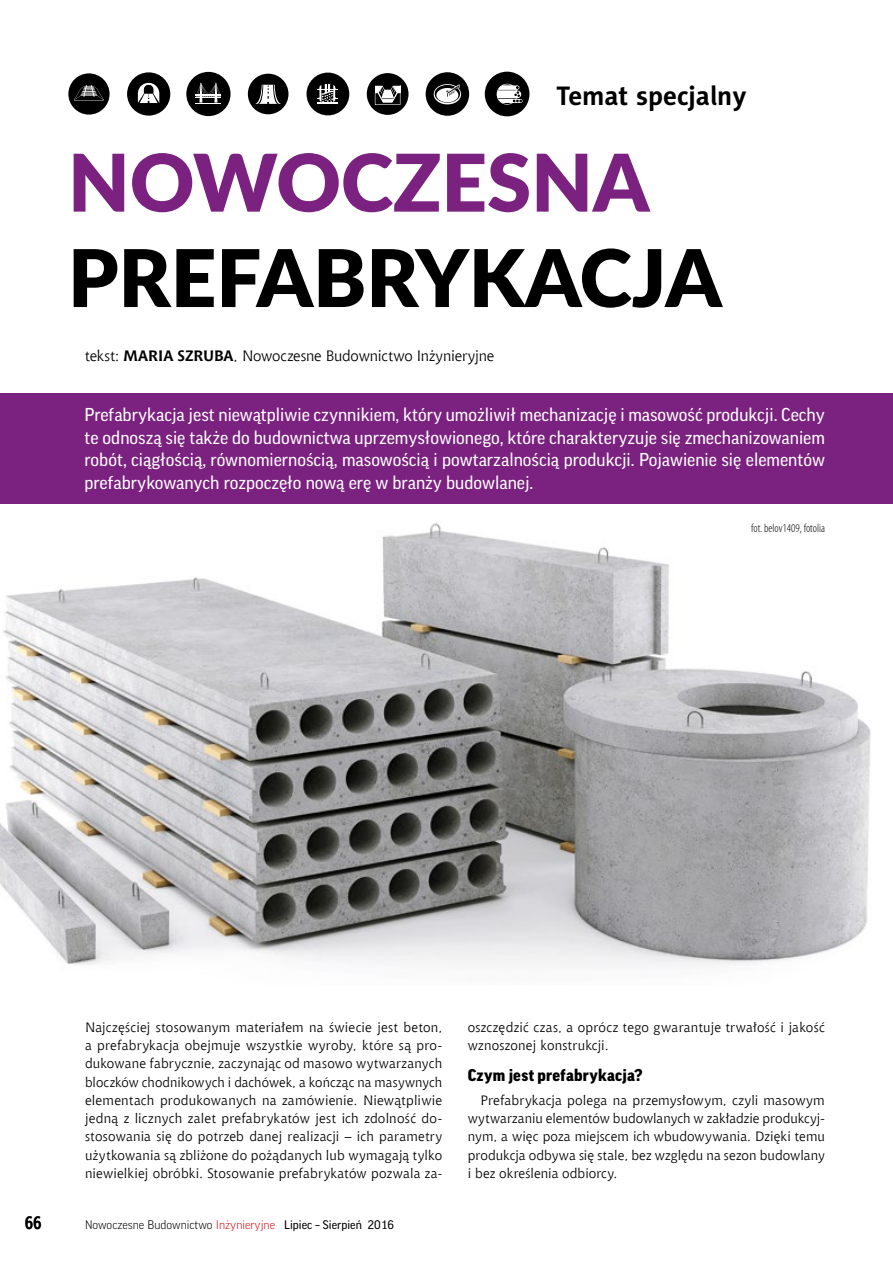
<style>
.page{position:relative;width:893px;height:1263px;background:#fff}
.page>*{position:absolute;margin:0;border:0;box-sizing:border-box;transform-origin:0 0}
.t1{font:900 79.5px/95.4px "Lato";color:#000}
.t2{font:700 27px "Naomi Sans EFN";color:#000}
.lead{font:18px/22.5px "Good Pro";color:#fff;text-align:justify}
.t3{font:700 18px "Aerton Cnd EFN";color:#000}
.srodtytuly{font:900 16.5px "Good Pro";letter-spacing:.015em;color:#000}
.autor{font:15px "Chianti EU";letter-spacing:-.01em;color:#000}
.text_podstawowy{font:13.5px/18.3px "Chianti EU";letter-spacing:.015em;color:#000;text-align:justify}
.t4{font:300 12px "Good Pro";color:#000}
.kap_body{font:300 condensed 12px "Myriad Pro";color:#000}
.s1{color:#7b2180}
.s2{font-weight:700}
.s3{color:#cd171a}
.s4{font-weight:400}
</style>
<div class="page">
<img style="left:0;top:522px;width:871px;height:444px">
<div style="left:367px;top:73px;width:41px;height:42px;background:#000;border-radius:50%"></div>
<svg style="left:375px;top:85px;width:25px;height:20px"></svg>
<div style="left:426px;top:72px;width:43px;height:44px;background:#000;border-radius:50%"></div>
<svg style="left:434px;top:84px;width:27px;height:20px"></svg>
<svg style="left:435px;top:85px;width:25px;height:18px"></svg>
<div style="left:436px;top:88px;width:22px;height:14px;background:#fff;border-radius:50%"></div>
<svg style="left:446px;top:85px;width:14px;height:12px"></svg>
<div style="left:127px;top:72px;width:43px;height:44px;background:#000;border-radius:50%"></div>
<svg style="left:138px;top:83px;width:21px;height:20px"></svg>
<div style="left:248px;top:74px;width:40px;height:40px;background:#000;border-radius:50%"></div>
<svg style="left:255px;top:85px;width:26px;height:19px"></svg>
<div style="left:68px;top:73px;width:42px;height:42px;background:#000;border-radius:50%"></div>
<svg style="left:74px;top:85px;width:30px;height:15px"></svg>
<div style="left:307px;top:73px;width:42px;height:42px;background:#000;border-radius:50%"></div>
<hr style="left:317px;top:102px;width:21px;height:2px;background:#fff">
<svg style="left:317px;top:84px;width:21px;height:18px"></svg>
<div style="left:186px;top:72px;width:45px;height:44px;background:#000;border-radius:50%"></div>
<svg style="left:196px;top:83px;width:25px;height:21px"></svg>
<div style="left:485px;top:72px;width:44px;height:44px;background:#000;border-radius:50%"></div>
<svg style="left:497px;top:84px;width:26px;height:20px"></svg>
<div style="left:0;top:393px;width:893px;height:111px;background:#7b2180"></div>
<p class="t2" style="left:556px;top:79px;width:192px">Temat specjalny</p>
<p class="t1" style="left:68px;top:131px;width:655px"><span class="s1">NOWOCZESNA<br></span>PREFABRYKACJA</p>
<p class="autor" style="left:85px;top:347px;width:411px">tekst: <span class="s2">MARIA SZRUBA</span>, Nowoczesne Budownictwo Inżynieryjne</p>
<p class="lead" style="left:85px;top:403px;width:742px">Prefabrykacja jest niewątpliwie czynnikiem, który umożliwił mechanizację i masowość produkcji. Cechy te odnoszą się także do budownictwa uprzemysłowionego, które charakteryzuje się zmechanizowaniem robót, ciągłością, równomiernością, masowością i powtarzalnością produkcji. Pojawienie się elementów prefabrykowanych rozpoczęło nową erę w branży budowlanej.</p>
<p class="kap_body" style="left:751px;top:521px;width:75px">fot. belov1409, fotolia</p>
<p class="text_podstawowy" style="left:85px;top:1018px;width:359px">Najczęściej stosowanym materiałem na świecie jest beton, a prefabrykacja obejmuje wszystkie wyroby, które są pro&shy;dukowane fabrycznie, zaczynając od masowo wytwarzanych bloczków chodnikowych i dachówek, a kończąc na masywnych elementach produkowanych na zamówienie. Niewątpliwie jedną z licznych zalet prefabrykatów jest ich zdolność do&shy;stosowania się do potrzeb danej realizacji – ich parametry użytkowania są zbliżone do pożądanych lub wymagają tylko niewielkiej obróbki. Stosowanie prefabrykatów pozwala za-</p>
<p class="text_podstawowy" style="left:468px;top:1018px;width:359px">oszczędzić czas, a oprócz tego gwarantuje trwałość i jakość wznoszonej konstrukcji.</p>
<p class="srodtytuly" style="left:468px;top:1065px;width:176px">Czym jest prefabrykacja?</p>
<p class="text_podstawowy" style="left:468px;top:1091px;width:359px;text-indent:13px">Prefabrykacja polega na przemysłowym, czyli masowym wytwarzaniu elementów budowlanych w zakładzie produkcyj&shy;nym, a więc poza miejscem ich wbudowywania. Dzięki temu produkcja odbywa się stale, bez względu na sezon budowlany i bez określenia odbiorcy.</p>
<p class="t3" style="left:25px;top:1212px;width:18px">66</p>
<p class="t4" style="left:85px;top:1218px;width:310px">Nowoczesne Budownictwo <span class="s3">Inżynieryjne</span> <span class="s4">Lipiec – Sierpień 2016</span></p>
</div>
